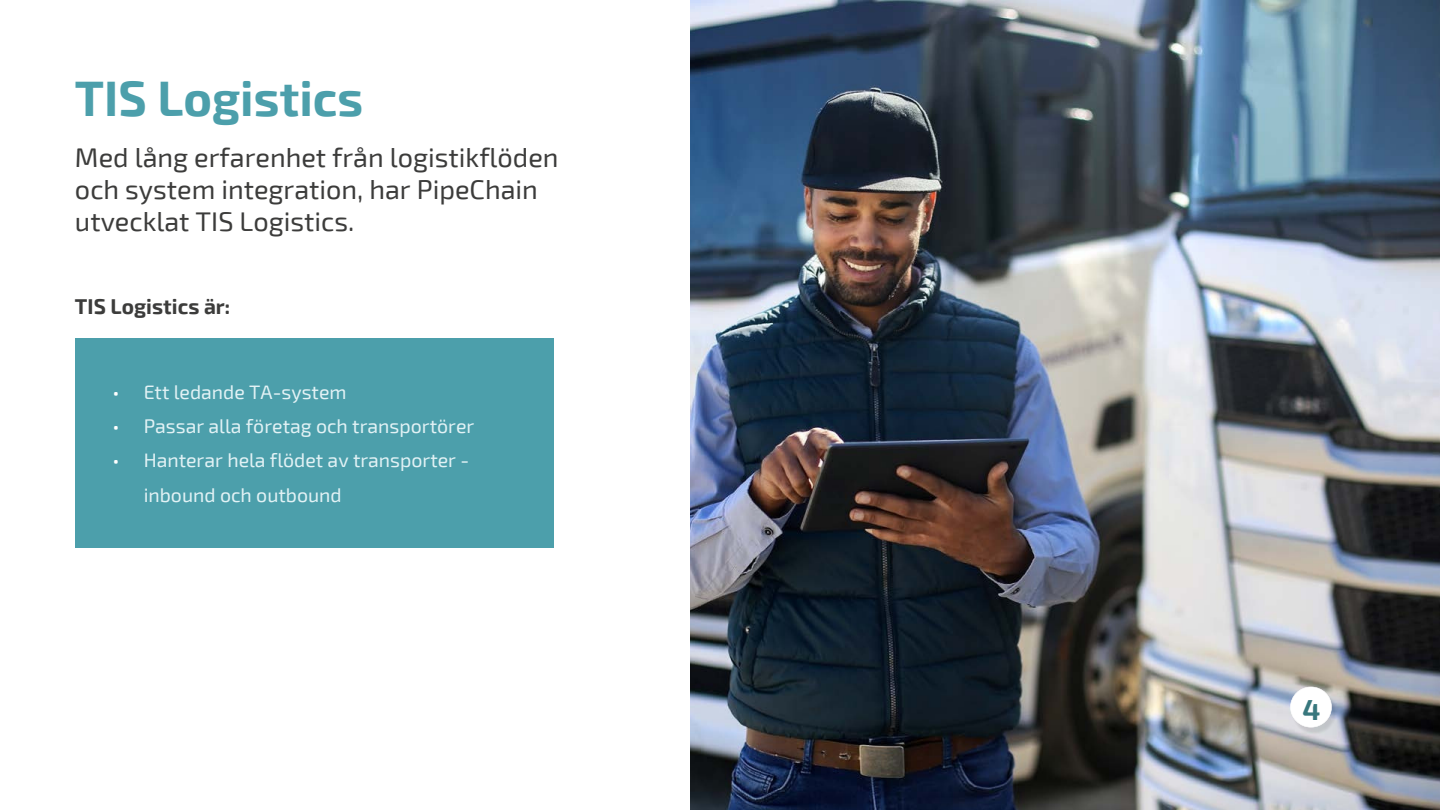
<style>
.page{position:relative;width:1440px;height:810px;background:#fff}
.page>*{position:absolute;margin:0;border:0;box-sizing:border-box;transform-origin:0 0}
.t1{font:700 48.75px "Exo 2";color:#4c9fab}
.t2{font:700 28.35px "Exo 2";color:#38777d}
.t3{font:27px/32.1px "Exo 2";color:#3c3c3b}
.t4{font:700 21px "Exo 2";color:#3c3c3b}
.t5{font:19.5px "Exo 2";color:#e2f2f5}
.t6{font:19.5px/34.3px "Exo 2";color:#fff;text-align:justify}
</style>
<div class="page">
<img style="left:690px;top:0;width:750px;height:810px">
<img style="left:1292px;top:690px;width:46px;height:44px">
<svg style="left:1290px;top:687px;width:42px;height:40px"></svg>
<div style="left:75px;top:338px;width:478px;height:209px;background:#4c9fab"></div>
<p class="t1" style="left:75px;top:67px;width:290px">TIS Logistics</p>
<h3 class="t3" style="left:75px;top:140px;width:485px">Med lång erfarenhet från logistikflöden och system integration, har PipeChain utvecklat TIS Logistics.</h3>
<p class="t4" style="left:75px;top:292px;width:157px">TIS Logistics är:</p>
<p class="t6" style="left:113px;top:374px;width:9px">• • •</p>
<p class="t5" style="left:144px;top:379px;width:204px">Ett ledande TA-system</p>
<p class="t5" style="left:144px;top:414px;width:332px">Passar alla företag och transportörer</p>
<p class="t5" style="left:144px;top:448px;width:327px">Hanterar hela flödet av transporter -</p>
<p class="t5" style="left:144px;top:482px;width:199px">inbound och outbound</p>
<p class="t2" style="left:1303px;top:691px;width:20px">4</p>
</div>
